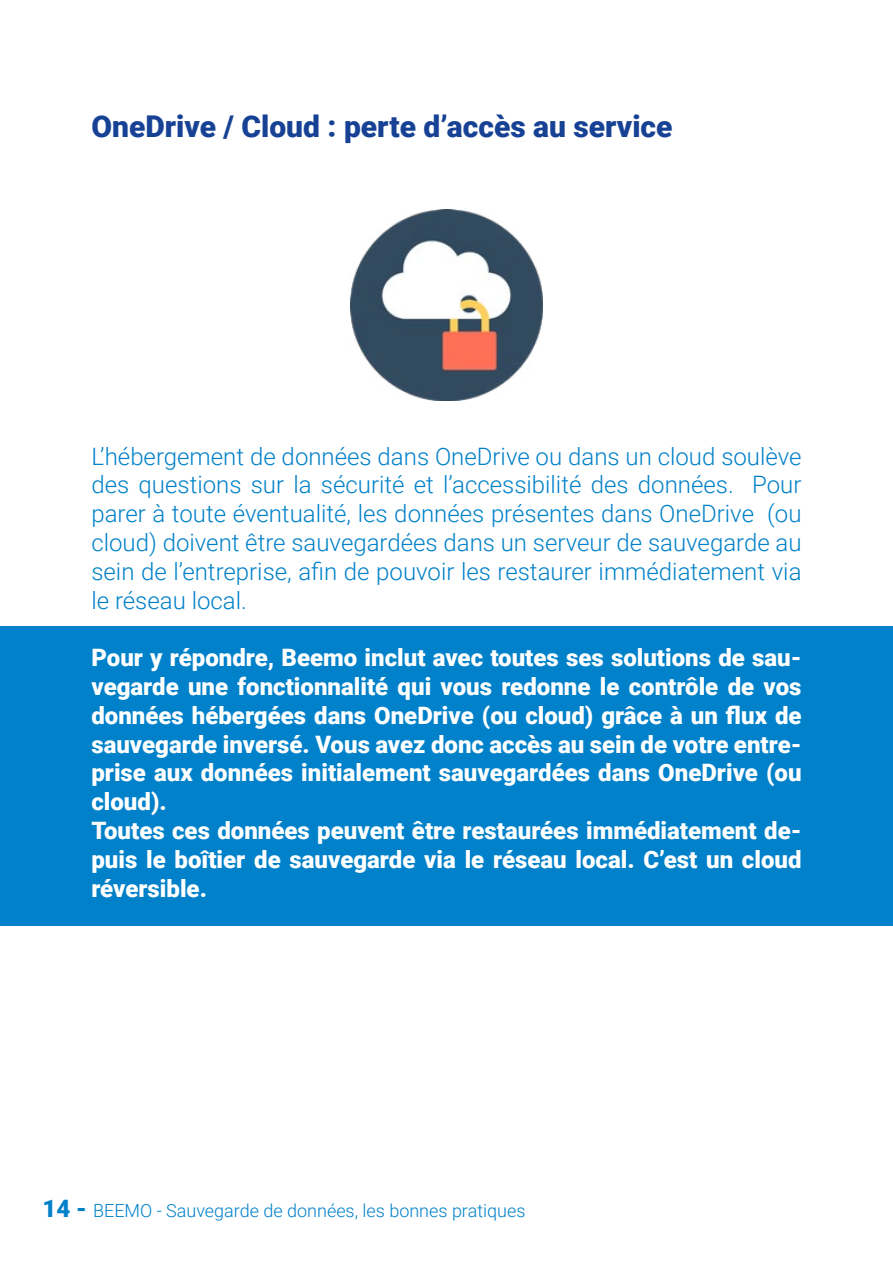
<style>
.page{position:relative;width:893px;height:1263px;background:#fff}
.page>*{position:absolute;margin:0;border:0;box-sizing:border-box;transform-origin:0 0}
.t1{font:900 30px "Roboto";color:#164194}
.t2{font:900 24px/28.8px "Roboto";color:#fff;text-align:justify}
.t3{font:300 24px/28.8px "Roboto";color:#0081c9;text-align:justify}
.t4{font:300 18px "Roboto";color:#0081c9}
.s1{font-weight:900;font-size:24px}
</style>
<div class="page">
<div style="left:0;top:626px;width:893px;height:299px;background:#0081c9"></div>
<img style="left:351px;top:209px;width:191px;height:192px">
<hr style="left:892px;top:514px;width:1px;height:207px;background:#0081c9">
<p class="t1" style="left:91px;top:106px;width:583px">OneDrive / Cloud : perte d’accès au service</p>
<p class="t3" style="left:91px;top:441px;width:712px">L’hébergement de données dans OneDrive ou dans un cloud soulève des questions sur la sécurité et l’accessibilité des données. Pour parer à toute éventualité, les données présentes dans OneDrive (ou cloud) doivent être sauvegardées dans un serveur de sauvegarde au sein de l’entreprise, afin de pouvoir les restaurer immédiatement via le réseau local.</p>
<p class="t2" style="left:91px;top:642px;width:712px">Pour y répondre, Beemo inclut avec toutes ses solutions de sau&shy;vegarde une fonctionnalité qui vous redonne le contrôle de vos données hébergées dans OneDrive (ou cloud) grâce à un flux de sauvegarde inversé. Vous avez donc accès au sein de votre entre&shy;prise aux données initialement sauvegardées dans OneDrive (ou cloud).</p>
<p class="t2" style="left:91px;top:815px;width:712px">Toutes ces données peuvent être restaurées immédiatement de&shy;puis le boîtier de sauvegarde via le réseau local. C’est un cloud réversible.</p>
<p class="t4" style="left:43px;top:1198px;width:484px"><span class="s1">14 -</span> BEEMO - Sauvegarde de données, les bonnes pratiques</p>
</div>
